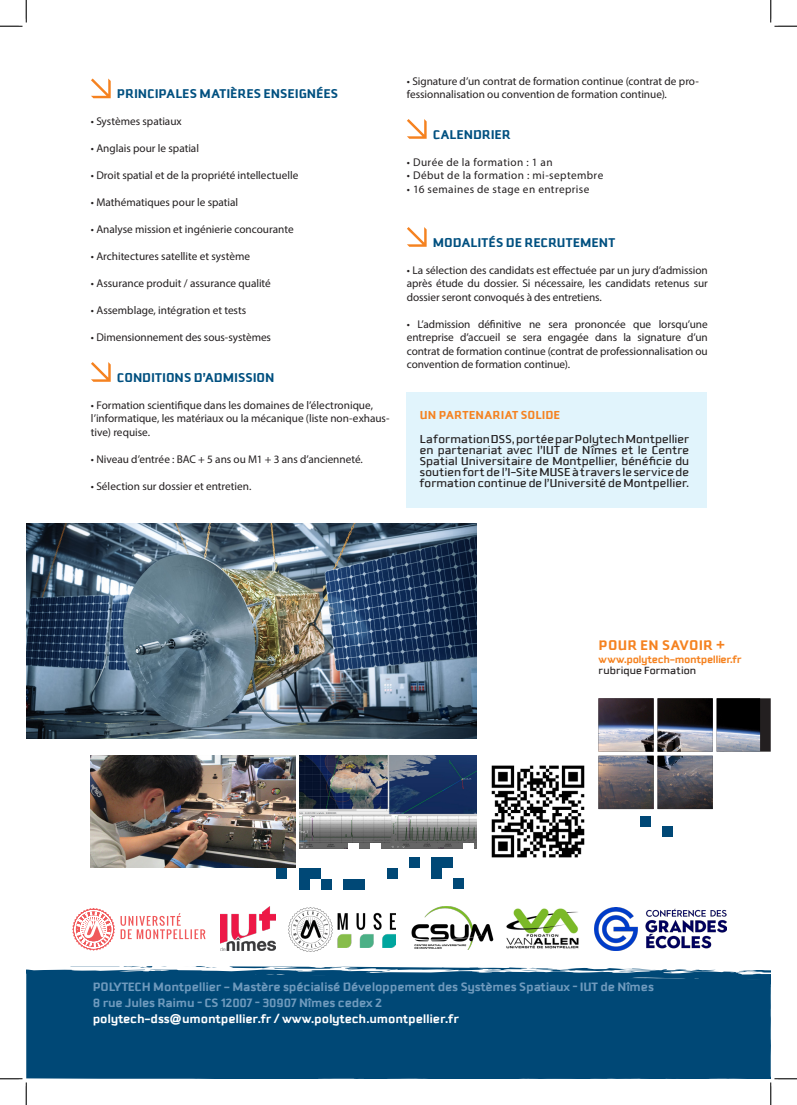
<style>
.page{position:relative;width:797px;height:1105px;background:#fff}
.page>*{position:absolute;margin:0;border:0;box-sizing:border-box;transform-origin:0 0}
.t1{font:700 15px "Downtempo";letter-spacing:.045em;color:#f58220}
.intertitre_bleu{font:700 13.75px "Downtempo";letter-spacing:.03em;color:#005080}
.t2{font:700 13.12px "Downtempo";letter-spacing:.015em;color:#6f9abd}
.t3{font:700 13.12px "Downtempo";letter-spacing:.015em;color:#fff}
.t4{font:12.5px/11px "Downtempo";letter-spacing:.005em;color:#231f20;text-align:justify}
.t5{font:700 12.5px "Downtempo";letter-spacing:.05em;color:#f58220}
.texte_body__pucé{font:11.25px/13.5px "Myriad Pro";letter-spacing:-.005em;color:#231f20}
.texte_body__pucé-2{font:11.25px "Myriad Pro";letter-spacing:.035em;color:#231f20}
.t6{font:700 11.25px/11px "Downtempo";letter-spacing:-.005em;color:#f58220}
.s1{font-weight:400;color:#231f20}
</style>
<div class="page">
<img style="left:491px;top:765px;width:94px;height:93px">
<svg style="left:760px;top:698px;width:10px;height:54px"></svg>
<img style="left:598px;top:698px;width:162px;height:111px">
<img style="left:299px;top:756px;width:177px;height:92px">
<img style="left:91px;top:756px;width:204px;height:112px">
<svg style="left:91px;top:79px;width:20px;height:19px"></svg>
<svg style="left:91px;top:362px;width:20px;height:20px"></svg>
<svg style="left:407px;top:119px;width:19px;height:20px"></svg>
<svg style="left:407px;top:227px;width:19px;height:20px"></svg>
<div style="left:354px;top:879px;width:11px;height:10px;background:#004876"></div>
<div style="left:388px;top:868px;width:10px;height:10px;background:#004876"></div>
<div style="left:343px;top:879px;width:10px;height:10px;background:#004876"></div>
<div style="left:321px;top:879px;width:10px;height:10px;background:#004876"></div>
<div style="left:299px;top:879px;width:10px;height:10px;background:#004876"></div>
<div style="left:310px;top:868px;width:10px;height:10px;background:#004876"></div>
<div style="left:299px;top:868px;width:10px;height:10px;background:#004876"></div>
<div style="left:277px;top:868px;width:10px;height:10px;background:#004876"></div>
<div style="left:453px;top:878px;width:10px;height:10px;background:#004876"></div>
<div style="left:431px;top:868px;width:10px;height:11px;background:#004876"></div>
<div style="left:442px;top:858px;width:10px;height:10px;background:#004876"></div>
<div style="left:431px;top:858px;width:10px;height:10px;background:#004876"></div>
<div style="left:409px;top:858px;width:10px;height:10px;background:#004876"></div>
<div style="left:26px;top:969px;width:744px;height:110px;background:#004876"></div>
<svg style="left:85px;top:1075px;width:30px;height:2px"></svg>
<svg style="left:352px;top:1073px;width:9px;height:3px"></svg>
<svg style="left:447px;top:1075px;width:20px;height:2px"></svg>
<svg style="left:524px;top:1074px;width:11px;height:5px"></svg>
<svg style="left:653px;top:1075px;width:23px;height:4px"></svg>
<svg style="left:697px;top:1075px;width:26px;height:2px"></svg>
<svg style="left:742px;top:970px;width:9px;height:3px"></svg>
<svg style="left:770px;top:992px;width:1px;height:18px"></svg>
<svg style="left:70px;top:966px;width:83px;height:6px"></svg>
<svg style="left:182px;top:966px;width:494px;height:21px;background:#316b90"></svg>
<div style="left:640px;top:816px;width:10px;height:10px;background:#004876"></div>
<div style="left:662px;top:826px;width:10px;height:10px;background:#004876"></div>
<div style="left:348px;top:844px;width:10px;height:10px;background:#fff"></div>
<div style="left:371px;top:844px;width:10px;height:10px;background:#fff"></div>
<div style="left:463px;top:844px;width:11px;height:10px;background:#fff"></div>
<div style="left:407px;top:392px;width:300px;height:116px;background:#e1f4fc"></div>
<img style="left:26px;top:523px;width:450px;height:215px">
<svg style="left:72px;top:908px;width:133px;height:43px"></svg>
<img style="left:220px;top:907px;width:55px;height:43px">
<img style="left:289px;top:908px;width:106px;height:43px">
<img style="left:506px;top:908px;width:73px;height:41px">
<img style="left:594px;top:907px;width:132px;height:44px">
<img style="left:411px;top:907px;width:82px;height:43px">
<svg style="left:0;top:0;width:27px;height:27px"></svg>
<svg style="left:0;top:1078px;width:27px;height:27px"></svg>
<svg style="left:770px;top:0;width:27px;height:27px"></svg>
<svg style="left:770px;top:1078px;width:27px;height:27px"></svg>
<p class="intertitre_bleu" style="left:117px;top:86px;width:222px">PRINCIPALES MATIÈRES ENSEIGNÉES</p>
<p class="texte_body__pucé" style="left:91px;top:115px;width:92px">• Systèmes spatiaux</p>
<p class="texte_body__pucé" style="left:91px;top:142px;width:109px">• Anglais pour le spatial</p>
<p class="texte_body__pucé" style="left:91px;top:169px;width:209px">• Droit spatial et de la propriété intellectuelle</p>
<p class="texte_body__pucé" style="left:91px;top:196px;width:149px">• Mathématiques pour le spatial</p>
<p class="texte_body__pucé" style="left:91px;top:223px;width:204px">• Analyse mission et ingénierie concourante</p>
<p class="texte_body__pucé" style="left:91px;top:250px;width:161px">• Architectures satellite et système</p>
<p class="texte_body__pucé" style="left:91px;top:277px;width:181px">• Assurance produit / assurance qualité</p>
<p class="texte_body__pucé" style="left:91px;top:304px;width:157px">• Assemblage, intégration et tests</p>
<p class="texte_body__pucé" style="left:91px;top:331px;width:182px">• Dimensionnement des sous-systèmes</p>
<p class="intertitre_bleu" style="left:117px;top:370px;width:159px">CONDITIONS D’ADMISSION</p>
<p class="texte_body__pucé" style="left:91px;top:398px;width:300px">• Formation scientifique dans les domaines de l’électronique, l’informatique, les matériaux ou la mécanique (liste non-exhaus&shy;tive) requise.</p>
<p class="texte_body__pucé" style="left:91px;top:452px;width:273px">• Niveau d’entrée : BAC + 5 ans ou M1 + 3 ans d’ancienneté.</p>
<p class="texte_body__pucé" style="left:91px;top:479px;width:162px">• Sélection sur dossier et entretien.</p>
<p class="texte_body__pucé" style="left:407px;top:74px;width:293px">• Signature d’un contrat de formation continue (contrat de pro&shy;fessionnalisation ou convention de formation continue).</p>
<p class="intertitre_bleu" style="left:433px;top:127px;width:79px">CALENDRIER</p>
<p class="texte_body__pucé-2" style="left:407px;top:155px;width:147px">• Durée de la formation : 1 an</p>
<p class="texte_body__pucé-2" style="left:407px;top:169px;width:198px">• Début de la formation : mi-septembre</p>
<p class="texte_body__pucé-2" style="left:407px;top:182px;width:184px">• 16 semaines de stage en entreprise</p>
<p class="intertitre_bleu" style="left:433px;top:235px;width:183px">MODALITÉS DE RECRUTEMENT</p>
<p class="texte_body__pucé" style="left:407px;top:263px;width:302px;text-align:justify">• La sélection des candidats est effectuée par un jury d’admission après étude du dossier. Si nécessaire, les candidats retenus sur dossier seront convoqués à des entretiens.</p>
<p class="texte_body__pucé" style="left:407px;top:317px;width:302px;text-align:justify">• L’admission définitive ne sera prononcée que lorsqu’une entreprise d’accueil se sera engagée dans la signature d’un contrat de formation continue (contrat de professionnalisation ou convention de formation continue).</p>
<p class="t5" style="left:420px;top:408px;width:141px">UN PARTENARIAT SOLIDE</p>
<p class="t4" style="left:420px;top:434px;width:271px">La formation DSS, portée par Polytech Montpellier en partenariat avec l’IUT de Nîmes et le Centre Spatial Universitaire de Montpellier, bénéficie du soutien fort de l’I-Site MUSE à travers le service de formation continue de l’Université de Montpellier.</p>
<p class="t1" style="left:598px;top:636px;width:127px">POUR EN SAVOIR +</p>
<p class="t6" style="left:598px;top:654px;width:144px">www.polytech-montpellier.fr <span class="s1">rubrique Formation</span></p>
<p class="t2" style="left:93px;top:980px;width:562px">POLYTECH Montpellier - Mastère spécialisé Développement des Systèmes Spatiaux – IUT de Nîmes</p>
<p class="t2" style="left:93px;top:996px;width:290px">8 rue Jules Raimu – CS 12007 – 30907 Nîmes cedex 2</p>
<p class="t3" style="left:93px;top:1011px;width:367px">polytech-dss@umontpellier.fr / www.polytech.umontpellier.fr</p>
</div>
